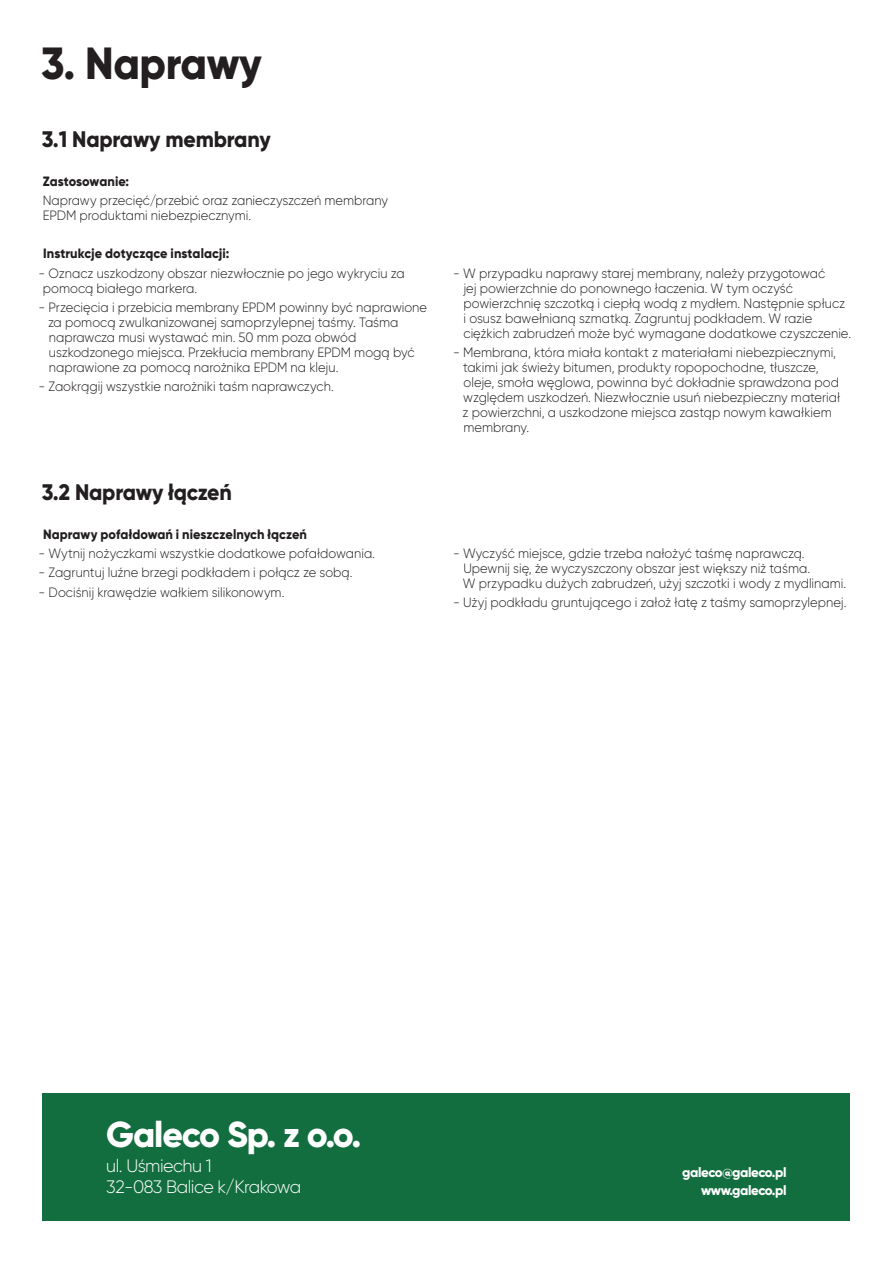
<style>
.page{position:relative;width:893px;height:1263px;background:#fff}
.page>*{position:absolute;margin:0;border:0;box-sizing:border-box;transform-origin:0 0}
.naglowek_bold{font:800 45px "Gilroy";letter-spacing:-.01em;color:#231f20;scale:.95 1}
.t1{font:800 36px "Gilroy";letter-spacing:-.03em;color:#fff}
.podpunkt{font:800 22.5px "Gilroy";letter-spacing:-.01em;color:#231f20;scale:.95 1}
.t2{font:300 18px "Gilroy";letter-spacing:-.03em;color:#fff}
.txt{font:300 13.5px/15px "Gilroy";color:#231f20;scale:.95 1}
.bold{font:800 13.5px "Gilroy";letter-spacing:.005em;color:#231f20;scale:.95 1}
.t3{font:800 13.5px "Gilroy";letter-spacing:-.03em;color:#fff}
</style>
<div class="page">
<div style="left:43px;top:1093px;width:807px;height:127px;background:#126e3f"></div>
<p class="naglowek_bold" style="left:41px;top:34px;width:234px">3. Naprawy</p>
<p class="podpunkt" style="left:42px;top:125px;width:242px">3.1 Naprawy membrany</p>
<p class="bold" style="left:43px;top:172px;width:93px">Zastosowanie:</p>
<p class="txt" style="left:43px;top:192px;width:365px">Naprawy przecięć/przebić oraz zanieczyszczeń membrany<br>EPDM produktami niebezpiecznymi.</p>
<p class="bold" style="left:43px;top:245px;width:197px">Instrukcje dotyczące instalacji:</p>
<p class="txt" style="left:43px;top:265px;width:382px;text-indent:-4px">- Oznacz uszkodzony obszar niezwłocznie po jego wykryciu za pomocą białego markera.</p>
<p class="txt" style="left:48px;top:299px;width:401px;text-indent:-9px">- Przecięcia i przebicia membrany EPDM powinny być naprawione za pomocą zwulkanizowanej samoprzylepnej taśmy. Taśma naprawcza musi wystawać min. 50 mm poza obwód uszkodzonego miejsca. Przekłucia membrany EPDM mogą być naprawione za pomocą narożnika EPDM na kleju.</p>
<p class="txt" style="left:39px;top:379px;width:312px">- Zaokrągij wszystkie narożniki taśm naprawczych.</p>
<p class="podpunkt" style="left:42px;top:478px;width:202px">3.2 Naprawy łączeń</p>
<p class="bold" style="left:43px;top:526px;width:279px">Naprawy pofałdowań i nieszczelnych łączeń</p>
<p class="txt" style="left:39px;top:546px;width:356px">- Wytnij nożyczkami wszystkie dodatkowe pofałdowania.</p>
<p class="txt" style="left:39px;top:565px;width:332px">- Zagruntuj luźne brzegi podkładem i połącz ze sobą.</p>
<p class="txt" style="left:39px;top:584px;width:260px">- Dociśnij krawędzie wałkiem silikonowym.</p>
<p class="txt" style="left:463px;top:265px;width:410px;text-indent:-10px">- W przypadku naprawy starej membrany, należy przygotować<br>jej powierzchnie do ponownego łaczenia. W tym oczyść powierzchnię szczotką i ciepłą wodą z mydłem. Następnie spłucz i osusz bawełnianą szmatką. Zagruntuj podkładem. W razie ciężkich zabrudzeń może być wymagane dodatkowe czyszczenie.</p>
<p class="txt" style="left:463px;top:344px;width:399px;text-indent:-9px">- Membrana, która miała kontakt z materiałami niebezpiecznymi, takimi jak świeży bitumen, produkty ropopochodne, tłuszcze, oleje, smoła węglowa, powinna być dokładnie sprawdzona pod względem uszkodzeń. Niezwłocznie usuń niebezpieczny materiał z powierzchni, a uszkodzone miejsca zastąp nowym kawałkiem membrany.</p>
<p class="txt" style="left:463px;top:546px;width:405px;text-indent:-10px">- Wyczyść miejsce, gdzie trzeba nałożyć taśmę naprawczą.<br>Upewnij się, że wyczyszczony obszar jest większy niż taśma.<br>W przypadku dużych zabrudzeń, użyj szczotki i wody z mydlinami.</p>
<p class="txt" style="left:453px;top:595px;width:415px">- Użyj podkładu gruntującego i założ łatę z taśmy samoprzylepnej.</p>
<p class="t1" style="left:106px;top:1112px;width:257px">Galeco Sp. z o.o.</p>
<p class="t2" style="left:106px;top:1155px;width:107px">ul. Uśmiechu 1</p>
<p class="t2" style="left:106px;top:1176px;width:196px">32-083 Balice k/Krakowa</p>
<p class="t3" style="left:682px;top:1164px;width:106px">galeco@galeco.pl</p>
<p class="t3" style="left:701px;top:1182px;width:87px">www.galeco.pl</p>
</div>
